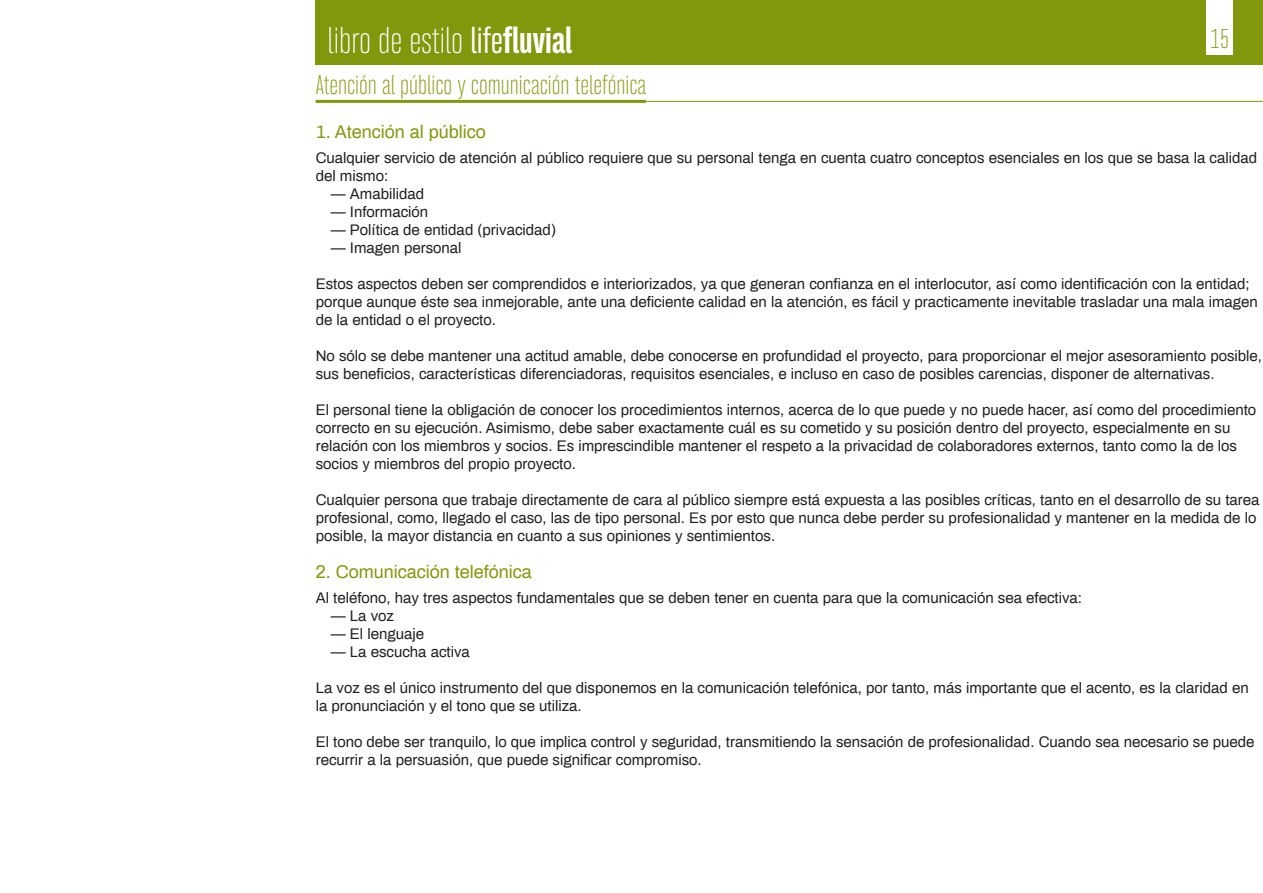
<style>
.page{position:relative;width:1263px;height:893px;background:#fff}
.page>*{position:absolute;margin:0;border:0;box-sizing:border-box;transform-origin:0 0}
.t1{font:300 33px "Bw Stretch";color:#fff}
.t2{font:300 24px "Bw Stretch";color:#81980d}
.t3{font:18px "Archivo";color:#81980d}
.t4{font:15px/18px "Archivo";color:#231f20}
.s1{font-weight:400}
.s2{font-weight:900}
</style>
<div class="page">
<div style="left:316px;top:0;width:947px;height:65px;background:#81980d"></div>
<div style="left:1206px;top:0;width:27px;height:55px;background:#fff"></div>
<hr style="left:316px;top:101px;width:947px;height:1px;background:#81980d">
<hr style="left:316px;top:100px;width:330px;height:3px;background:#81980d">
<h1 class="t1" style="left:327px;top:20px;width:246px">libro de estilo <span class="s1">life</span><span class="s2">fluvial</span></h1>
<h2 class="t2" style="left:1210px;top:24px;width:21px">15</h2>
<h2 class="t2" style="left:316px;top:70px;width:332px">Atención al público y comunicación telefónica</h2>
<p class="t3" style="left:316px;top:119px;width:172px">1. Atención al público</p>
<p class="t4" style="left:316px;top:148px;width:943px">Cualquier servicio de atención al público requiere que su personal tenga en cuenta cuatro conceptos esenciales en los que se basa la calidad del mismo:</p>
<p class="t4" style="left:331px;top:184px;width:95px">— Amabilidad</p>
<p class="t4" style="left:331px;top:202px;width:99px">— Información</p>
<p class="t4" style="left:331px;top:220px;width:227px">— Política de entidad (privacidad)</p>
<p class="t4" style="left:331px;top:238px;width:132px">— Imagen personal</p>
<p class="t4" style="left:316px;top:274px;width:944px">Estos aspectos deben ser comprendidos e interiorizados, ya que generan confianza en el interlocutor, así como identificación con la entidad; porque aunque éste sea inmejorable, ante una deficiente calidad en la atención, es fácil y practicamente inevitable trasladar una mala imagen de la entidad o el proyecto.</p>
<p class="t4" style="left:316px;top:346px;width:948px">No sólo se debe mantener una actitud amable, debe conocerse en profundidad el proyecto, para proporcionar el mejor asesoramiento posible, sus beneficios, características diferenciadoras, requisitos esenciales, e incluso en caso de posibles carencias, disponer de alternativas.</p>
<p class="t4" style="left:316px;top:400px;width:942px">El personal tiene la obligación de conocer los procedimientos internos, acerca de lo que puede y no puede hacer, así como del procedimiento correcto en su ejecución. Asimismo, debe saber exactamente cuál es su cometido y su posición dentro del proyecto, especialmente en su relación con los miembros y socios. Es imprescindible mantener el respeto a la privacidad de colaboradores externos, tanto como la de los socios y miembros del propio proyecto.</p>
<p class="t4" style="left:316px;top:490px;width:945px">Cualquier persona que trabaje directamente de cara al público siempre está expuesta a las posibles críticas, tanto en el desarrollo de su tarea profesional, como, llegado el caso, las de tipo personal. Es por esto que nunca debe perder su profesionalidad y mantener en la medida de lo posible, la mayor distancia en cuanto a sus opiniones y sentimientos.</p>
<p class="t3" style="left:316px;top:559px;width:218px">2. Comunicación telefónica</p>
<p class="t4" style="left:316px;top:588px;width:768px">Al teléfono, hay tres aspectos fundamentales que se deben tener en cuenta para que la comunicación sea efectiva:</p>
<p class="t4" style="left:331px;top:606px;width:65px">— La voz</p>
<p class="t4" style="left:331px;top:624px;width:95px">— El lenguaje</p>
<p class="t4" style="left:331px;top:642px;width:141px">— La escucha activa</p>
<p class="t4" style="left:316px;top:678px;width:934px">La voz es el único instrumento del que disponemos en la comunicación telefónica, por tanto, más importante que el acento, es la claridad en la pronunciación y el tono que se utiliza.</p>
<p class="t4" style="left:316px;top:732px;width:940px">El tono debe ser tranquilo, lo que implica control y seguridad, transmitiendo la sensación de profesionalidad. Cuando sea necesario se puede recurrir a la persuasión, que puede significar compromiso.</p>
</div>
